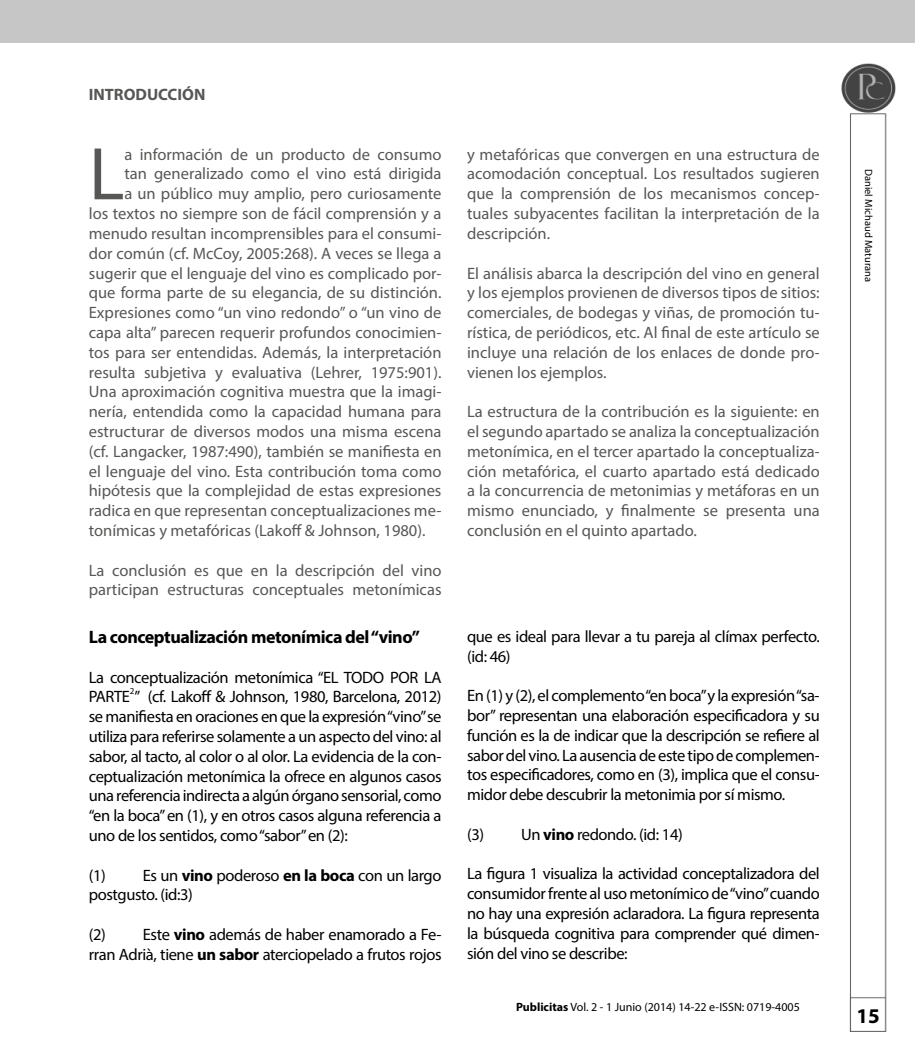
<style>
.page{position:relative;width:915px;height:1042px;background:#fff}
.page>*{position:absolute;margin:0;border:0;box-sizing:border-box;transform-origin:0 0}
.t1{font:75.3px "Myriad Pro";color:#575756}
.t2{font:700 21px "Myriad Pro";color:#000}
.t3{font:700 18px "Myriad Pro";letter-spacing:-.025em;color:#000}
.t4{font:16.5px/19.8px "Myriad Pro";color:#575756;text-align:justify}
.t5{font:16.5px/19.8px "Myriad Pro";letter-spacing:-.025em;color:#000;text-align:justify}
.t6{font:700 16.5px "Myriad Pro";color:#575756}
.t7{font:12px "Myriad Pro";color:#000}
.t8{font:10.5px "Myriad Pro";color:#000}
.t9{font:9px "Myriad Pro";color:#000}
.s1{font-weight:700}
</style>
<div class="page">
<img style="left:841px;top:64px;width:55px;height:967px">
<div style="left:0;top:0;width:914px;height:42px;background:#c6c6c6"></div>
<p class="t6" style="left:89px;top:84px;width:118px">INTRODUCCIÓN</p>
<h1 class="t1" style="left:89px;top:128px;width:37px">L</h1>
<p class="t4" style="left:124px;top:144px;width:318px">a información de un producto de consumo</p>
<p class="t4" style="left:124px;top:164px;width:318px">tan generalizado como el vino está dirigida</p>
<p class="t4" style="left:124px;top:184px;width:318px">a un público muy amplio, pero curiosamente</p>
<p class="t4" style="left:89px;top:203px;width:354px">los textos no siempre son de fácil comprensión y a</p>
<p class="t4" style="left:89px;top:223px;width:354px">menudo resultan incomprensibles para el consumi-</p>
<p class="t4" style="left:89px;top:243px;width:354px">dor común (cf. McCoy, 2005:268). A veces se llega a</p>
<p class="t4" style="left:89px;top:263px;width:354px">sugerir que el lenguaje del vino es complicado por-</p>
<p class="t4" style="left:89px;top:283px;width:354px">que forma parte de su elegancia, de su distinción.</p>
<p class="t4" style="left:89px;top:302px;width:354px">Expresiones como “un vino redondo” o “un vino de</p>
<p class="t4" style="left:89px;top:322px;width:354px">capa alta” parecen requerir profundos conocimien-</p>
<p class="t4" style="left:89px;top:342px;width:354px">tos para ser entendidas. Además, la interpretación</p>
<p class="t4" style="left:89px;top:362px;width:354px">resulta subjetiva y evaluativa (Lehrer, 1975:901).</p>
<p class="t4" style="left:89px;top:382px;width:354px">Una aproximación cognitiva muestra que la imagi-</p>
<p class="t4" style="left:89px;top:401px;width:354px">nería, entendida como la capacidad humana para</p>
<p class="t4" style="left:89px;top:421px;width:354px">estructurar de diversos modos una misma escena</p>
<p class="t4" style="left:89px;top:441px;width:354px">(cf. Langacker, 1987:490), también se manifiesta en</p>
<p class="t4" style="left:89px;top:461px;width:354px">el lenguaje del vino. Esta contribución toma como</p>
<p class="t4" style="left:89px;top:481px;width:354px">hipótesis que la complejidad de estas expresiones</p>
<p class="t4" style="left:89px;top:500px;width:354px">radica en que representan conceptualizaciones me-</p>
<p class="t4" style="left:89px;top:520px;width:338px">tonímicas y metafóricas (Lakoff &amp; Johnson, 1980).</p>
<p class="t4" style="left:89px;top:560px;width:354px">La conclusión es que en la descripción del vino participan estructuras conceptuales metonímicas</p>
<p class="t3" style="left:89px;top:625px;width:332px">La conceptualización metonímica del “vino”</p>
<p class="t5" style="left:89px;top:667px;width:354px">La conceptualización metonímica “EL TODO POR LA PARTE ” (cf. Lakoff &amp; Johnson, 1980, Barcelona, 2012) se manifiesta en oraciones en que la expresión “vino” se utiliza para referirse solamente a un aspecto del vino: al sabor, al tacto, al color o al olor. La evidencia de la con&shy;ceptualización metonímica la ofrece en algunos casos una referencia indirecta a algún órgano sensorial, como “en la boca” en (1), y en otros casos alguna referencia a uno de los sentidos, como “sabor” en (2):</p>
<p class="t5" style="left:89px;top:865px;width:354px">(1) Es un <span class="s1">vino</span> poderoso <span class="s1">en la boca</span> con un largo postgusto. (id:3)</p>
<p class="t5" style="left:89px;top:924px;width:354px">(2) Este <span class="s1">vino</span> además de haber enamorado a Fe&shy;rran Adrià, tiene <span class="s1">un sabor</span> aterciopelado a frutos rojos</p>
<p class="t9" style="left:130px;top:685px;width:6px">2</p>
<p class="t4" style="left:467px;top:144px;width:354px">y metafóricas que convergen en una estructura de acomodación conceptual. Los resultados sugieren que la comprensión de los mecanismos concep&shy;tuales subyacentes facilitan la interpretación de la descripción.</p>
<p class="t4" style="left:467px;top:263px;width:354px">El análisis abarca la descripción del vino en general y los ejemplos provienen de diversos tipos de sitios: comerciales, de bodegas y viñas, de promoción tu&shy;rística, de periódicos, etc. Al final de este artículo se incluye una relación de los enlaces de donde pro&shy;vienen los ejemplos.</p>
<p class="t4" style="left:467px;top:401px;width:354px">La estructura de la contribución es la siguiente: en el segundo apartado se analiza la conceptualización metonímica, en el tercer apartado la conceptualiza&shy;ción metafórica, el cuarto apartado está dedicado a la concurrencia de metonimias y metáforas en un mismo enunciado, y finalmente se presenta una conclusión en el quinto apartado.</p>
<p class="t5" style="left:467px;top:626px;width:354px">que es ideal para llevar a tu pareja al clímax perfecto. (id: 46)</p>
<p class="t5" style="left:467px;top:685px;width:354px">En (1) y (2), el complemento “en boca” y la expresión “sa&shy;bor” representan una elaboración especificadora y su función es la de indicar que la descripción se refiere al sabor del vino. La ausencia de este tipo de complemen&shy;tos especificadores, como en (3), implica que el consu&shy;midor debe descubrir la metonimia por sí mismo.</p>
<p class="t5" style="left:467px;top:824px;width:217px">(3) Un <span class="s1">vino</span> redondo. (id: 14)</p>
<p class="t5" style="left:467px;top:864px;width:354px">La figura 1 visualiza la actividad conceptalizadora del consumidor frente al uso metonímico de “vino” cuando no hay una expresión aclaradora. La figura representa la búsqueda cognitiva para comprender qué dimen&shy;sión del vino se describe:</p>
<p class="t7" style="left:516px;top:999px;width:285px"><span class="s1">Publicitas</span> Vol. 2 - 1 Junio (2014) 14-22 e-ISSN: 0719-4005</p>
<p class="t8" style="left:874px;top:169px;width:114px;rotate:90deg">Daniel Michaud Maturana</p>
<p class="t2" style="left:856px;top:1002px;width:25px">15</p>
</div>
